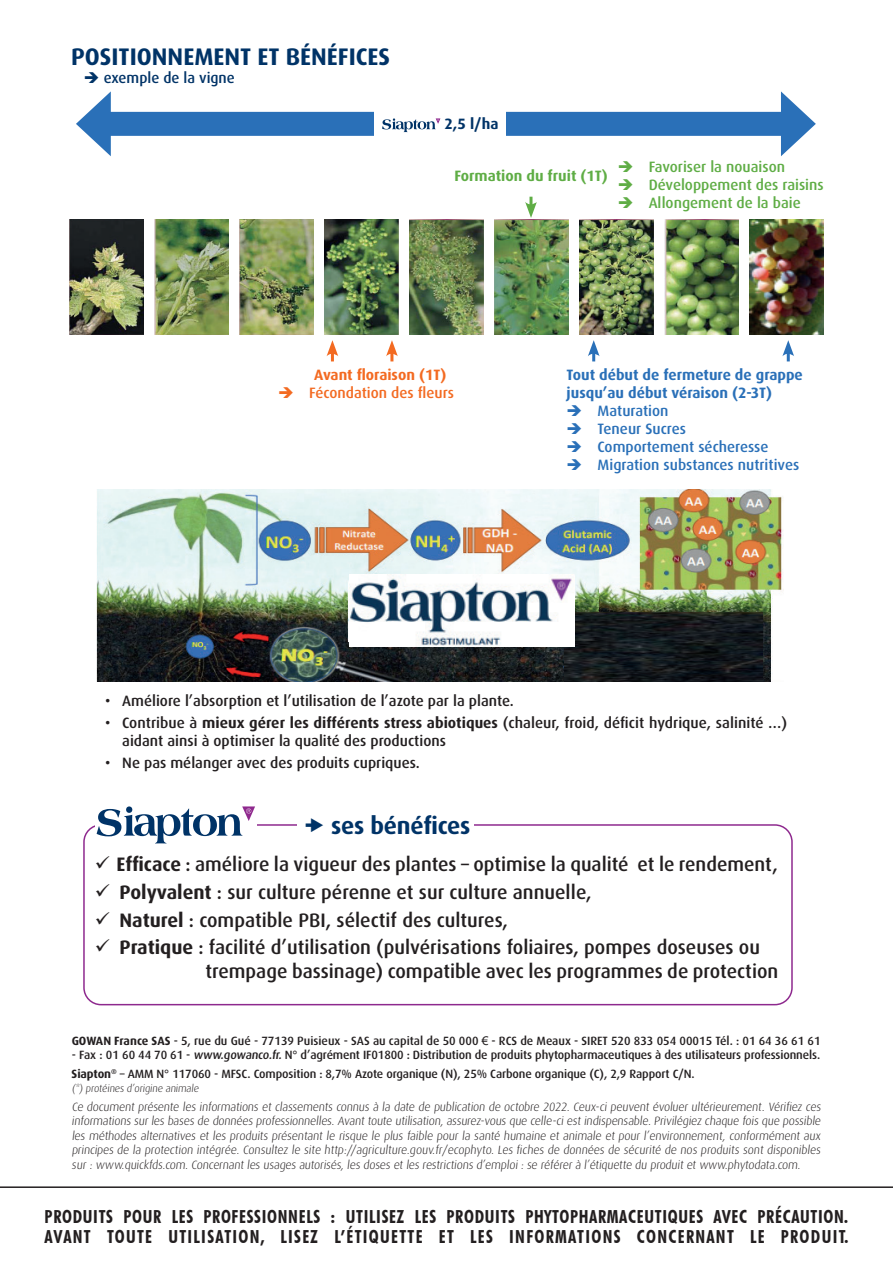
<style>
.page{position:relative;width:893px;height:1263px;background:#fff}
.page>*{position:absolute;margin:0;border:0;box-sizing:border-box;transform-origin:0 0}
.t1{font:700 24px "Dax Pro";color:#003367}
.t2{font:500 19.5px/23.4px "Dax Pro";color:#231f20}
.t3{font:700 condensed 18px/19.5px "Futura BT";letter-spacing:.04em;color:#231f20}
.t4{font:500 15px/18px "Dax Pro";color:#231f20}
.t5{font:500 15px "Dax Pro";color:#2a70b8}
.t6{font:500 15px "Dax Pro";color:#5fad45}
.t7{font:700 15px/18px "Dax Pro";color:#2a70b8}
.t8{font:500 15px "Dax Pro";color:#f36a21}
.t9{font:700 15px "Dax Pro";color:#5fad45}
.t10{font:700 15px "Dax Pro";color:#f36a21}
.t11{font:500 15px "Dax Pro";color:#003367}
.t12{font:700 15px "Dax Pro";color:#003367}
.t13{font:300 12px/14.4px "Dax Pro";color:#231f20;text-align:justify}
.t14{font:500 12px/18.6px "Dax Pro";letter-spacing:-.01em;color:#231f20}
.t15{font:300 10.5px "Dax Pro";color:#231f20}
.s1{font-weight:700}
.s2{font-family:"Arial";font-weight:400}
</style>
<div class="page">
<hr style="left:0;top:1186px;width:893px;height:2px;background:#231f20">
<img style="left:69px;top:220px;width:75px;height:115px">
<img style="left:154px;top:220px;width:75px;height:115px">
<img style="left:239px;top:220px;width:75px;height:115px">
<img style="left:324px;top:220px;width:75px;height:115px">
<img style="left:409px;top:220px;width:75px;height:115px">
<img style="left:494px;top:220px;width:75px;height:115px">
<img style="left:579px;top:220px;width:75px;height:115px">
<img style="left:664px;top:220px;width:75px;height:115px">
<img style="left:749px;top:220px;width:75px;height:115px">
<div style="left:98px;top:112px;width:696px;height:24px;background:#2a70b8"></div>
<svg style="left:76px;top:91px;width:35px;height:65px"></svg>
<svg style="left:781px;top:91px;width:35px;height:65px"></svg>
<div style="left:374px;top:110px;width:132px;height:28px;background:#fff"></div>
<svg style="left:382px;top:118px;width:58px;height:14px"></svg>
<svg style="left:327px;top:340px;width:11px;height:21px"></svg>
<svg style="left:588px;top:340px;width:12px;height:21px"></svg>
<svg style="left:782px;top:340px;width:12px;height:21px"></svg>
<svg style="left:386px;top:340px;width:12px;height:21px"></svg>
<svg style="left:525px;top:197px;width:12px;height:21px"></svg>
<div style="left:83px;top:824px;width:710px;height:181px;border:2px solid #8e298e;border-radius:17px"></div>
<div style="left:298px;top:799px;width:176px;height:51px;background:#fff"></div>
<div style="left:95px;top:806px;width:162px;height:39px;background:#fff"></div>
<svg style="left:97px;top:806px;width:158px;height:37px"></svg>
<img style="left:97px;top:489px;width:686px;height:192px">
<img style="left:564px;top:613px;width:198px;height:68px">
<img style="left:350px;top:575px;width:224px;height:72px">
<h1 class="t1" style="left:71px;top:41px;width:321px">POSITIONNEMENT ET BÉNÉFICES</h1>
<p class="t11" style="left:84px;top:68px;width:152px">➔ exemple de la vigne</p>
<p class="t12" style="left:444px;top:114px;width:56px">2,5 l/ha</p>
<p class="t9" style="left:454px;top:165px;width:155px">Formation du fruit (1T)</p>
<p class="t6" style="left:618px;top:157px;width:169px">➔ Favoriser la nouaison</p>
<p class="t6" style="left:618px;top:175px;width:208px">➔ Développement des raisins</p>
<p class="t6" style="left:618px;top:193px;width:185px">➔ Allongement de la baie</p>
<p class="t10" style="left:314px;top:365px;width:134px">Avant floraison (1T)</p>
<p class="t8" style="left:278px;top:383px;width:177px">➔ Fécondation des fleurs</p>
<p class="t7" style="left:567px;top:366px;width:238px">Tout début de fermeture de grappe jusqu’au début véraison (2-3T)</p>
<p class="t5" style="left:567px;top:401px;width:103px">➔ Maturation</p>
<p class="t5" style="left:567px;top:419px;width:121px">➔ Teneur Sucres</p>
<p class="t5" style="left:567px;top:437px;width:203px">➔ Comportement sécheresse</p>
<p class="t5" style="left:567px;top:455px;width:234px">➔ Migration substances nutritives</p>
<p class="t4" style="left:105px;top:691px;width:410px">• Améliore l’absorption et l’utilisation de l’azote par la plante.</p>
<p class="t4" style="left:122px;top:713px;width:667px;text-indent:-17px">• Contribue à <span class="s1">mieux gérer les différents stress abiotiques</span> (chaleur, froid, déficit hydrique, salinité …) aidant ainsi à optimiser la qualité des productions</p>
<p class="t4" style="left:105px;top:753px;width:316px">• Ne pas mélanger avec des produits cupriques.</p>
<h1 class="t1" style="left:331px;top:810px;width:141px">ses bénéfices</h1>
<h2 class="t2" style="left:95px;top:852px;width:685px">✓ <span class="s1">Efficace</span> : améliore la vigueur des plantes – optimise la qualité et le rendement,</h2>
<h2 class="t2" style="left:95px;top:880px;width:498px">✓ <span class="s1">Polyvalent</span> : sur culture pérenne et sur culture annuelle,</h2>
<h2 class="t2" style="left:95px;top:907px;width:415px">✓ <span class="s1">Naturel</span> : compatible PBI, sélectif des cultures,</h2>
<h2 class="t2" style="left:205px;top:935px;width:574px;text-indent:-111px">✓ <span class="s1">Pratique</span> : facilité d’utilisation (pulvérisations foliaires, pompes doseuses ou trempage bassinage) compatible avec les programmes de protection</h2>
<p class="t14" style="left:72px;top:1031px;width:750px"><span class="s1">GOWAN France SAS</span> - 5, rue du Gué - 77139 Puisieux - SAS au capital de 50 000 <span class="s2">€</span> - RCS de Meaux - SIRET 520 833 054 00015 Tél. : 01 64 36 61 61</p>
<p class="t14" style="left:72px;top:1045px;width:750px">- Fax : 01 60 44 70 61 - www.gowanco.fr. N° d’agrément IF01800 : Distribution de produits phytopharmaceutiques à des utilisateurs professionnels.<br><span class="s1">Siapton</span><sup>®</sup> – AMM N° 117060 - MFSC. Composition : 8,7% Azote organique (N), 25% Carbone organique (C), 2,9 Rapport C/N.</p>
<p class="t15" style="left:72px;top:1082px;width:130px">(*) protéines d’origine animale</p>
<p class="t13" style="left:72px;top:1099px;width:752px">Ce document présente les informations et classements connus à la date de publication de octobre 2022. Ceux-ci peuvent évoluer ultérieurement. Vérifiez ces informations sur les bases de données professionnelles. Avant toute utilisation, assurez-vous que celle-ci est indispensable. Privilégiez chaque fois que possible les méthodes alternatives et les produits présentant le risque le plus faible pour la santé humaine et animale et pour l’environnement, conformément aux principes de la protection intégrée. Consultez le site http://agriculture.gouv.fr/ecophyto. Les fiches de données de sécurité de nos produits sont disponibles sur : www.quickfds.com. Concernant les usages autorisés, les doses et les restrictions d’emploi : se référer à l’étiquette du produit et www.phytodata.com.</p>
<h3 class="t3" style="left:45px;top:1207px;width:805px">PRODUITS POUR LES PROFESSIONNELS : UTILISEZ LES PRODUITS PHYTOPHARMACEUTIQUES AVEC PRÉCAUTION.<br>AVANT TOUTE UTILISATION, LISEZ L’ÉTIQUETTE ET LES INFORMATIONS CONCERNANT LE PRODUIT.</h3>
</div>
